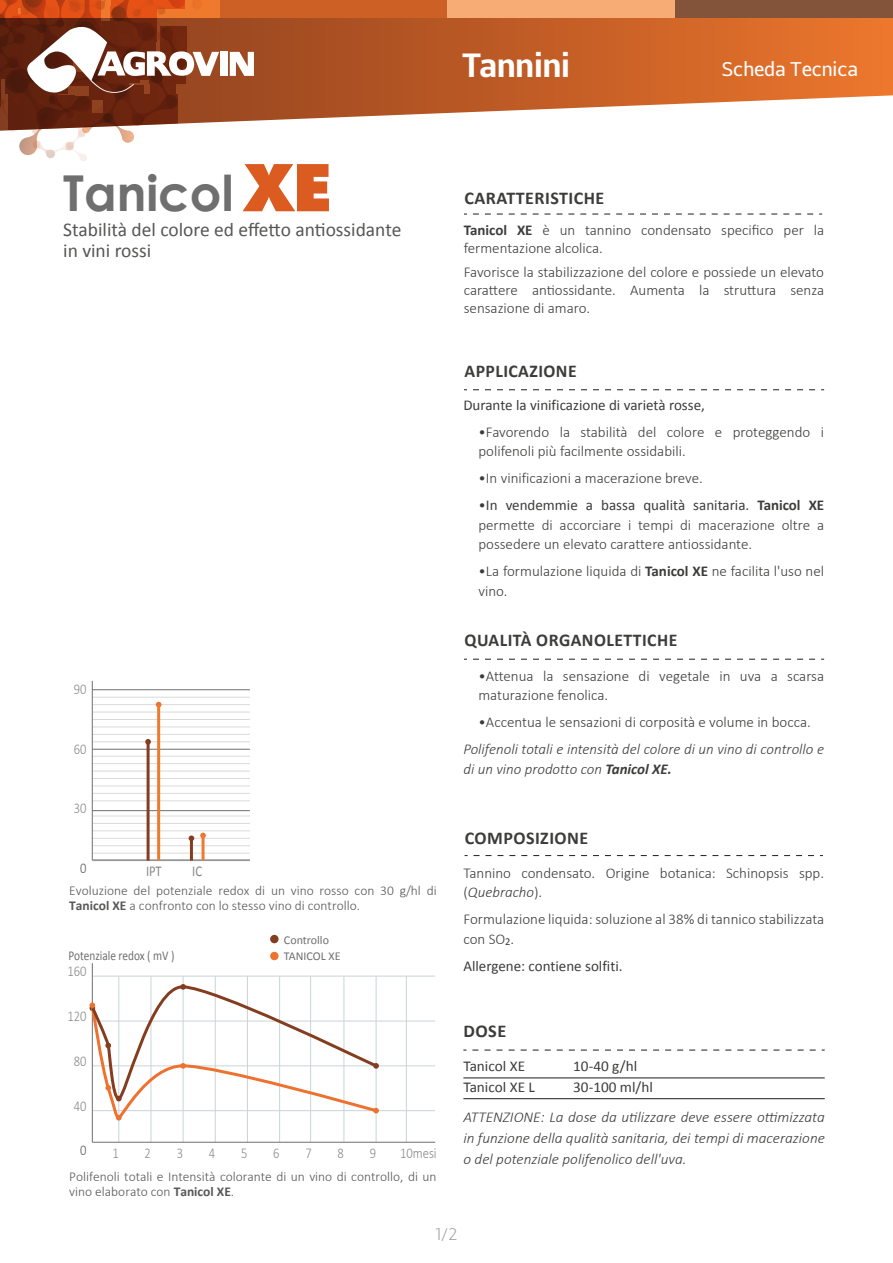
<style>
.page{position:relative;width:893px;height:1263px;background:#fff}
.page>*{position:absolute;margin:0;border:0;box-sizing:border-box;transform-origin:0 0}
.t1{font:700 49.5px "Century Gothic";color:#706f6f}
.t2{font:700 33px "Centuma";letter-spacing:-.005em;color:#fff}
.t3{font:19.5px/21px "Calibri";color:#575756}
.t4{font:19.5px "Centuma";letter-spacing:-.01em;color:#fff}
.t5{font:700 18px "Calibri";letter-spacing:.025em;color:#3c3c3b}
.t6{font:300 16.5px "Centuma";color:#9d9d9c}
.t7{font:300 15px/19.5px "Calibri";color:#3c3c3b}
.t8{font:italic 300 15px/21px "Calibri";color:#3c3c3b;text-align:justify}
.t9{font:15px "Calibri";color:#3c3c3b}
.t10{font:300 15px "Calibri";color:#878787;scale:.84 1}
.t11{font:15px "Calibri";color:#878787;scale:.84 1}
.t12{font:300 15px "Calibri";color:#575756;scale:.84 1}
.t13{font:300 13.5px/15px "Calibri";color:#575756}
.t14{font:13.5px "Calibri";color:#706f6f;scale:.84 1}
.t15{font:12px/16.5px "Calibri";color:#706f6f}
.s1{font-family:"Futura BT";font-weight:900;font-size:66px;color:#db5b20}
.s2{font-weight:700}
.s3{font-weight:400}
.s4{font-style:italic}
</style>
<div class="page">
<svg style="left:219px;top:18px;width:674px;height:104px;background:#ca7242"></svg>
<div style="left:675px;top:0;width:218px;height:18px;background:#84543a"></div>
<div style="left:447px;top:0;width:228px;height:18px;background:#f7ac75"></div>
<div style="left:219px;top:0;width:228px;height:18px;background:#cd6125"></div>
<svg style="left:473px;top:214px;width:349px;height:1px"></svg>
<svg style="left:473px;top:389px;width:351px;height:1px"></svg>
<svg style="left:472px;top:1050px;width:353px;height:1px"></svg>
<hr style="left:463px;top:1078px;width:362px;height:1px;background:#1d1d1b">
<hr style="left:463px;top:1098px;width:362px;height:1px;background:#1d1d1b">
<svg style="left:474px;top:855px;width:349px;height:1px"></svg>
<svg style="left:473px;top:659px;width:351px;height:1px"></svg>
<hr style="left:92px;top:976px;width:343px;height:1px;background:#cad4d8">
<hr style="left:92px;top:1021px;width:343px;height:1px;background:#cad4d8">
<hr style="left:92px;top:1065px;width:343px;height:1px;background:#cad4d8">
<hr style="left:92px;top:1110px;width:343px;height:1px;background:#cad4d8">
<hr style="left:92px;top:963px;width:1px;height:179px;background:#706f6f">
<hr style="left:118px;top:976px;width:1px;height:166px;background:#cad4d8">
<hr style="left:151px;top:976px;width:1px;height:166px;background:#cad4d8">
<hr style="left:183px;top:976px;width:1px;height:166px;background:#cad4d8">
<hr style="left:215px;top:976px;width:1px;height:166px;background:#cad4d8">
<hr style="left:247px;top:976px;width:1px;height:166px;background:#cad4d8">
<hr style="left:279px;top:976px;width:1px;height:166px;background:#cad4d8">
<hr style="left:310px;top:976px;width:1px;height:166px;background:#cad4d8">
<hr style="left:344px;top:976px;width:1px;height:166px;background:#cad4d8">
<hr style="left:376px;top:976px;width:1px;height:166px;background:#cad4d8">
<hr style="left:406px;top:976px;width:1px;height:166px;background:#cad4d8">
<div style="left:270px;top:935px;width:9px;height:8px;background:#843d1f;border-radius:50%"></div>
<div style="left:270px;top:952px;width:9px;height:8px;background:#ee732f;border-radius:50%"></div>
<hr style="left:92px;top:1142px;width:343px;height:1px;background:#706f6f">
<svg style="left:89px;top:984px;width:291px;height:137px"></svg>
<hr style="left:92px;top:689px;width:158px;height:1px;background:#706f6f">
<hr style="left:92px;top:697px;width:158px;height:1px;background:#dadada">
<hr style="left:92px;top:704px;width:158px;height:1px;background:#dadada">
<hr style="left:92px;top:712px;width:158px;height:1px;background:#dadada">
<hr style="left:92px;top:719px;width:158px;height:1px;background:#dadada">
<hr style="left:92px;top:727px;width:158px;height:1px;background:#dadada">
<hr style="left:92px;top:734px;width:158px;height:1px;background:#dadada">
<hr style="left:92px;top:741px;width:158px;height:1px;background:#dadada">
<hr style="left:92px;top:756px;width:158px;height:1px;background:#dadada">
<hr style="left:92px;top:763px;width:158px;height:1px;background:#dadada">
<hr style="left:92px;top:771px;width:158px;height:1px;background:#dadada">
<hr style="left:92px;top:778px;width:158px;height:1px;background:#dadada">
<hr style="left:92px;top:786px;width:158px;height:1px;background:#dadada">
<hr style="left:92px;top:793px;width:158px;height:1px;background:#dadada">
<hr style="left:92px;top:800px;width:158px;height:1px;background:#dadada">
<hr style="left:92px;top:816px;width:158px;height:1px;background:#dadada">
<hr style="left:92px;top:823px;width:158px;height:1px;background:#dadada">
<hr style="left:92px;top:831px;width:158px;height:1px;background:#dadada">
<hr style="left:92px;top:838px;width:158px;height:1px;background:#dadada">
<hr style="left:92px;top:845px;width:158px;height:1px;background:#dadada">
<hr style="left:92px;top:853px;width:158px;height:1px;background:#dadada">
<hr style="left:92px;top:860px;width:158px;height:1px;background:#b3b2b2">
<hr style="left:92px;top:749px;width:158px;height:1px;background:#706f6f">
<hr style="left:92px;top:810px;width:158px;height:1px;background:#706f6f">
<hr style="left:92px;top:681px;width:1px;height:179px;background:#706f6f">
<hr style="left:92px;top:859px;width:158px;height:1px;background:#706f6f">
<svg style="left:156px;top:702px;width:5px;height:5px"></svg>
<svg style="left:200px;top:833px;width:6px;height:5px"></svg>
<svg style="left:145px;top:739px;width:6px;height:6px"></svg>
<svg style="left:189px;top:835px;width:5px;height:6px"></svg>
<hr style="left:147px;top:742px;width:3px;height:118px;background:#843d1f">
<hr style="left:190px;top:838px;width:3px;height:22px;background:#843d1f">
<hr style="left:157px;top:705px;width:3px;height:155px;background:#ef7a2e">
<hr style="left:202px;top:834px;width:3px;height:26px;background:#ef7a2e">
<svg style="left:230px;top:52px;width:24px;height:24px"></svg>
<div style="left:220px;top:52px;width:7px;height:24px;background:#fff"></div>
<svg style="left:0;top:0;width:219px;height:161px"></svg>
<h2 class="t2" style="left:462px;top:42px;width:109px">Tannini</h2>
<h3 class="t4" style="left:722px;top:55px;width:138px">Scheda Tecnica</h3>
<h1 class="t1" style="left:63px;top:156px;width:270px">Tanicol <span class="s1">XE</span></h1>
<h3 class="t3" style="left:63px;top:218px;width:340px">Stabilità del colore ed effetto antiossidante in vini rossi</h3>
<p class="t10" style="left:74px;top:680px;width:17px">90</p>
<p class="t10" style="left:74px;top:739px;width:17px">60</p>
<p class="t10" style="left:74px;top:799px;width:17px">30</p>
<p class="t12" style="left:80px;top:859px;width:9px">0</p>
<p class="t11" style="left:146px;top:862px;width:20px">IPT</p>
<p class="t11" style="left:192px;top:862px;width:13px">IC</p>
<p class="t13" style="left:69px;top:882px;width:369px">Evoluzione del potenziale redox di un vino rosso con 30 g/hl di<br><span class="s2">Tanicol XE</span> a confronto con lo stesso vino di controllo.</p>
<p class="t14" style="left:69px;top:947px;width:128px">Potenziale redox ( mV )</p>
<p class="t10" style="left:68px;top:962px;width:24px">160</p>
<p class="t10" style="left:68px;top:1007px;width:24px">120</p>
<p class="t10" style="left:74px;top:1051px;width:17px">80</p>
<p class="t15" style="left:284px;top:931px;width:58px">Controllo<br>TANICOL XE</p>
<p class="t10" style="left:74px;top:1096px;width:17px">40</p>
<p class="t12" style="left:80px;top:1141px;width:9px">0</p>
<p class="t10" style="left:112px;top:1144px;width:9px">1</p>
<p class="t10" style="left:145px;top:1144px;width:9px">2</p>
<p class="t10" style="left:177px;top:1144px;width:9px">3</p>
<p class="t10" style="left:209px;top:1144px;width:9px">4</p>
<p class="t10" style="left:241px;top:1144px;width:9px">5</p>
<p class="t10" style="left:273px;top:1144px;width:9px">6</p>
<p class="t10" style="left:305px;top:1144px;width:9px">7</p>
<p class="t10" style="left:338px;top:1144px;width:9px">8</p>
<p class="t10" style="left:370px;top:1144px;width:9px">9</p>
<p class="t10" style="left:400px;top:1144px;width:45px">10mesi</p>
<p class="t13" style="left:69px;top:1169px;width:369px">Polifenoli totali e Intensità colorante di un vino di controllo, di un vino elaborato con <span class="s2">Tanicol XE</span>.</p>
<p class="t5" style="left:464px;top:187px;width:141px">CARATTERISTICHE</p>
<p class="t7" style="left:464px;top:221px;width:362px;line-height:18px"><span class="s2">Tanicol XE</span> è un tannino condensato specifico per la fermentazione alcolica.</p>
<p class="t7" style="left:464px;top:263px;width:362px;line-height:18px;text-align:justify">Favorisce la stabilizzazione del colore e possiede un elevato carattere antiossidante. Aumenta la struttura senza sensazione di amaro.</p>
<p class="t5" style="left:464px;top:360px;width:114px">APPLICAZIONE</p>
<p class="t9" style="left:463px;top:395px;width:243px">Durante la vinificazione di varietà rosse,</p>
<p class="t7" style="left:478px;top:422px;width:347px">•Favorendo la stabilità del colore e proteggendo i polifenoli più facilmente ossidabili.</p>
<p class="t7" style="left:478px;top:468px;width:226px">•In vinificazioni a macerazione breve.</p>
<p class="t7" style="left:478px;top:495px;width:347px;text-align:justify">•<span class="s3">In vendemmie a bassa qualità sanitaria.</span> <span class="s2">Tanicol XE </span>permette di accorciare i tempi di macerazione oltre a possedere un elevato carattere antiossidante.</p>
<p class="t7" style="left:478px;top:561px;width:347px">•La formulazione liquida di <span class="s2">Tanicol XE</span> ne facilita l'uso nel vino.</p>
<p class="t5" style="left:464px;top:629px;width:214px">QUALITÀ ORGANOLETTICHE</p>
<p class="t7" style="left:478px;top:666px;width:347px">•Attenua la sensazione di vegetale in uva a scarsa maturazione fenolica.</p>
<p class="t7" style="left:478px;top:712px;width:334px">•Accentua le sensazioni di corposità e volume in bocca.</p>
<p class="t8" style="left:463px;top:739px;width:362px;line-height:19.5px">Polifenoli totali e intensità del colore di un vino di controllo e di un vino prodotto con <span class="s2">Tanicol XE.</span></p>
<p class="t5" style="left:465px;top:826px;width:125px">COMPOSIZIONE</p>
<p class="t7" style="left:463px;top:863px;width:362px">Tannino condensato. Origine botanica: Schinopsis spp. (<span class="s4">Quebracho</span>).</p>
<p class="t7" style="left:463px;top:909px;width:362px">Formulazione liquida: soluzione al 38% di tannico stabilizzata con SO<sub>2</sub>.</p>
<p class="t9" style="left:463px;top:957px;width:161px">Allergene: contiene solfiti.</p>
<p class="t5" style="left:463px;top:1020px;width:44px">DOSE</p>
<p class="t9" style="left:463px;top:1056px;width:63px">Tanicol XE</p>
<p class="t9" style="left:573px;top:1056px;width:66px">10-40 g/hl</p>
<p class="t9" style="left:463px;top:1077px;width:73px">Tanicol XE L</p>
<p class="t9" style="left:573px;top:1077px;width:81px">30-100 ml/hl</p>
<p class="t8" style="left:463px;top:1106px;width:363px">ATTENZIONE: La dose da utilizzare deve essere ottimizzata in funzione della qualità sanitaria, dei tempi di macerazione o del potenziale polifenolico dell'uva.</p>
<p class="t6" style="left:435px;top:1222px;width:24px">1/2</p>
</div>
